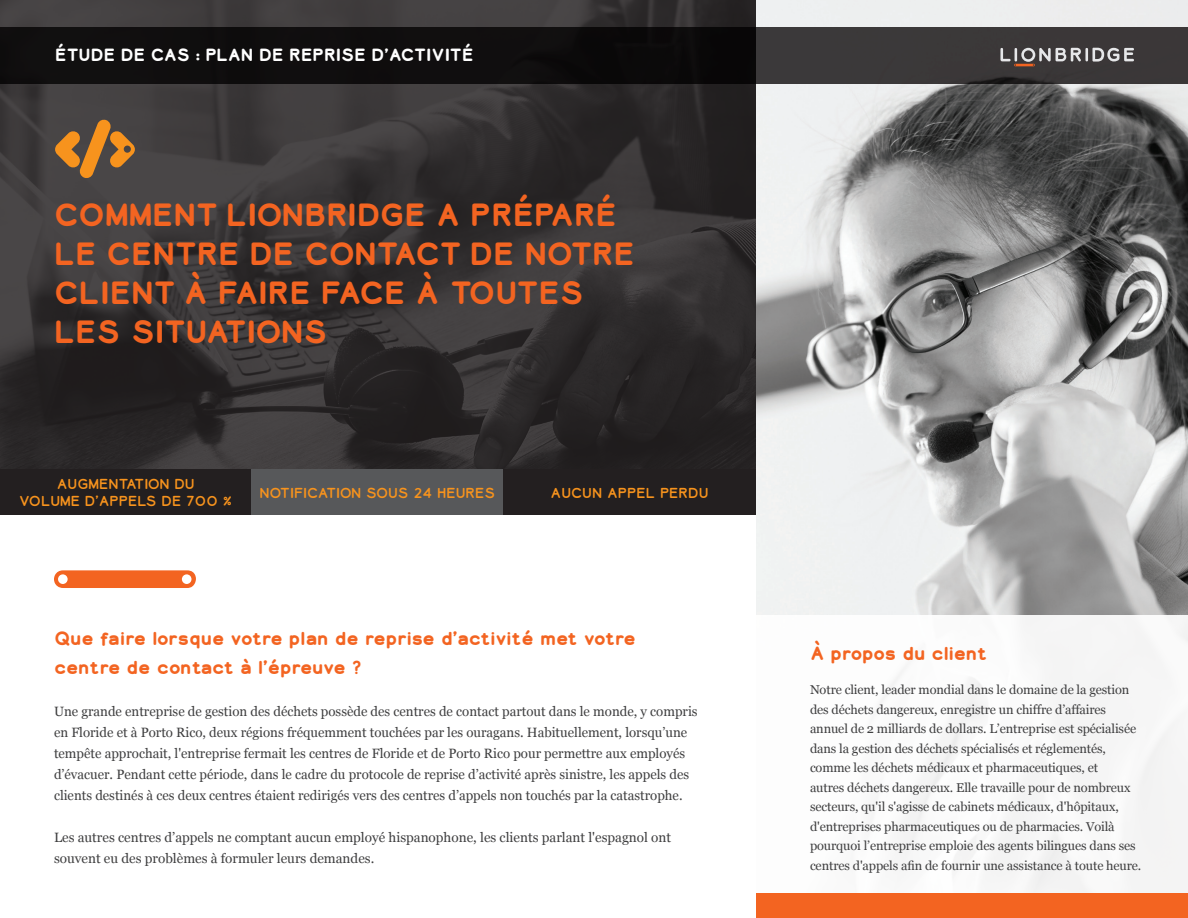
<style>
.page{position:relative;width:1188px;height:918px;background:#fff}
.page>*{position:absolute;margin:0;border:0;box-sizing:border-box;transform-origin:0 0}
.LB_Title{font:700 30px/39px "Lionbridge Sans";color:#f36421}
.t1{font:700 18px/28.5px "Lionbridge Sans";color:#f36421}
.t2{font:700 16.5px "Lionbridge Sans";color:#fff}
.t3{font:13.5px/21px "Georgia";color:#3e3e3f}
.t4{font:13.5px "Lionbridge Sans";color:#f7931d}
.t5{font:12.75px/19.5px "Georgia";letter-spacing:-.01em;color:#3e3e3f}
</style>
<div class="page">
<img style="left:0;top:0;width:756px;height:470px">
<svg style="left:54px;top:570px;width:142px;height:18px;background:#f47337"></svg>
<div style="left:0;top:470px;width:252px;height:45px;background:#231f20"></div>
<div style="left:252px;top:470px;width:251px;height:45px;background:#57585a"></div>
<div style="left:503px;top:470px;width:253px;height:45px;background:#231f20"></div>
<img style="left:756px;top:0;width:432px;height:615px">
<svg style="left:0;top:27px;width:1188px;height:56px;background:#1d1b1b"></svg>
<svg style="left:1000px;top:48px;width:134px;height:18px;background:#746f6f"></svg>
<svg style="left:55px;top:119px;width:80px;height:60px;background:#8c6335"></svg>
<div style="left:756px;top:893px;width:432px;height:25px;background:#f36421"></div>
<p class="t2" style="left:55px;top:44px;width:420px">ÉTUDE DE CAS : PLAN DE REPRISE D’ACTIVITÉ</p>
<p class="LB_Title" style="left:54px;top:195px;width:582px">COMMENT LIONBRIDGE A PRÉPARÉ<br>LE CENTRE DE CONTACT DE NOTRE<br>CLIENT À FAIRE FACE À TOUTES<br>LES SITUATIONS</p>
<p class="t4" style="left:57px;top:475px;width:139px">AUGMENTATION DU</p>
<p class="t4" style="left:19px;top:491px;width:215px">VOLUME D’APPELS DE 700 %</p>
<p class="t4" style="left:260px;top:483px;width:237px">NOTIFICATION SOUS 24 HEURES</p>
<p class="t4" style="left:551px;top:483px;width:159px">AUCUN APPEL PERDU</p>
<p class="t1" style="left:54px;top:624px;width:583px">Que faire lorsque votre plan de reprise d’activité met votre centre de contact à l’épreuve ?</p>
<p class="t3" style="left:54px;top:700px;width:645px">Une grande entreprise de gestion des déchets possède des centres de contact partout dans le monde, y compris en Floride et à Porto Rico, deux régions fréquemment touchées par les ouragans. Habituellement, lorsqu’une tempête approchait, l'entreprise fermait les centres de Floride et de Porto Rico pour permettre aux employés d’évacuer. Pendant cette période, dans le cadre du protocole de reprise d’activité après sinistre, les appels des clients destinés à ces deux centres étaient redirigés vers des centres d’appels non touchés par la catastrophe.</p>
<p class="t3" style="left:54px;top:826px;width:619px">Les autres centres d’appels ne comptant aucun employé hispanophone, les clients parlant l'espagnol ont souvent eu des problèmes à formuler leurs demandes.</p>
<p class="t1" style="left:810px;top:639px;width:179px">À propos du client</p>
<p class="t5" style="left:810px;top:680px;width:333px">Notre client, leader mondial dans le domaine de la gestion des déchets dangereux, enregistre un chiffre d’affaires annuel de 2 milliards de dollars. L’entreprise est spécialisée dans la gestion des déchets spécialisés et réglementés, comme les déchets médicaux et pharmaceutiques, et<br>autres déchets dangereux. Elle travaille pour de nombreux secteurs, qu'il s'agisse de cabinets médicaux, d'hôpitaux, d'entreprises pharmaceutiques ou de pharmacies. Voilà pourquoi l’entreprise emploie des agents bilingues dans ses centres d'appels afin de fournir une assistance à toute heure.</p>
</div>
